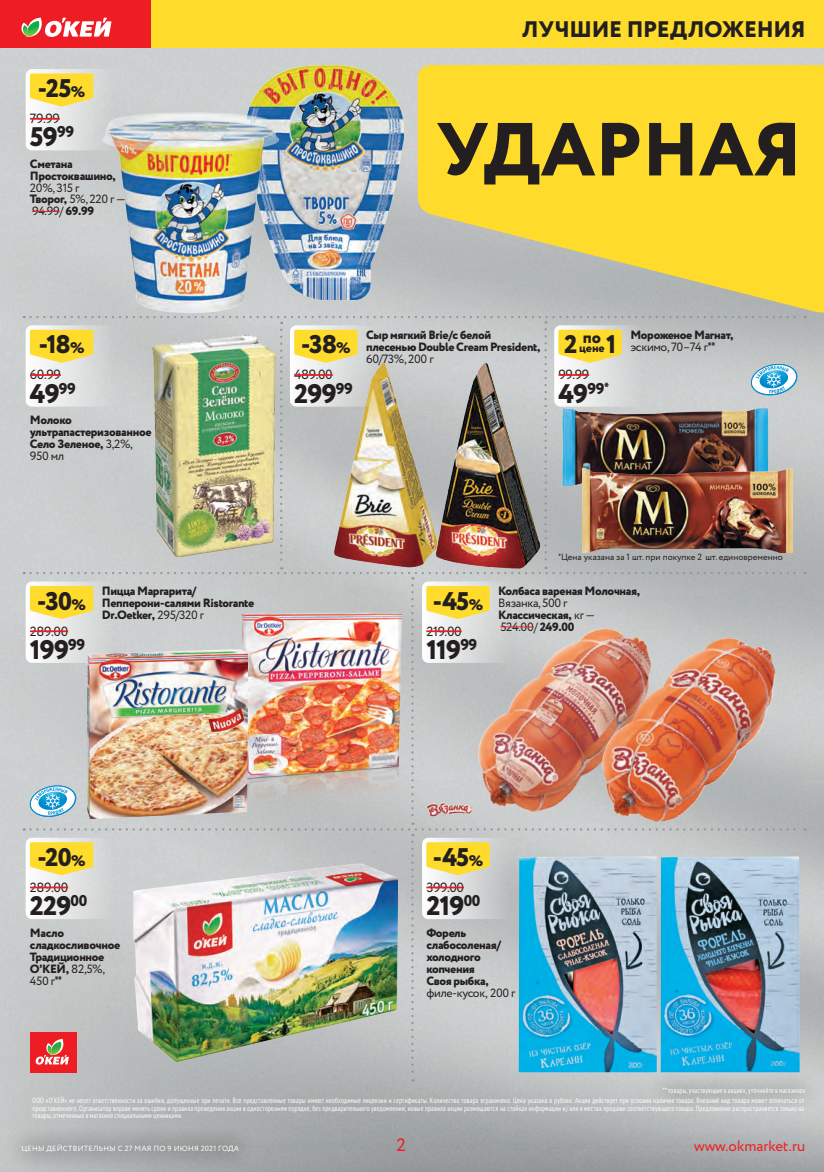
<style>
.page{position:relative;width:824px;height:1172px;background:#fff}
.page>*{position:absolute;margin:0;border:0;box-sizing:border-box;transform-origin:0 0}
.t1{font:800 75px "Circe";color:#231f20}
.t2{font:800 26.85px "Circe";letter-spacing:-.03em;color:#231f20}
.t3{font:800 25.5px "Circe";letter-spacing:-.035em;color:#231f20}
.t4{font:800 22.5px "Circe";letter-spacing:-.01em;color:#231f20}
.t5{font:18px "Circe";color:#ee1d23}
.t6{font:800 16.5px "Circe";color:#231f20}
.t7{font:15px "Circe";color:#ee1d23}
.t8{font:13.35px "Circe";letter-spacing:-.03em;color:#231f20}
.t9{font:800 12px/12px "Circe";letter-spacing:-.03em;color:#231f20}
.t10{font:12px/11.7px "Circe";letter-spacing:-.03em;color:#231f20}
.t11{font:9px "Circe";color:#231f20}
.t12{font:condensed 7.5px/9.6px "PT Sans";letter-spacing:.03em;color:#fff;text-align:right;scale:.9 1}
.t13{font:7.5px "Circe";letter-spacing:.03em;color:#fff}
.s1{font-size:15.3px}
.s2{font-weight:800}
.s3{font-size:25.5px}
.s4{font-weight:400}
.s5{font-family:"PT Sans";font-weight:700;font-stretch:condensed}
.s6{font-family:"PT Sans";font-stretch:condensed}
</style>
<div class="page">
<img style="left:0;top:48px;width:823px;height:1124px">
<svg style="left:417px;top:65px;width:406px;height:248px;background:#efd448"></svg>
<img style="left:660px;top:856px;width:139px;height:214px">
<img style="left:518px;top:856px;width:138px;height:216px">
<div style="left:422px;top:838px;width:97px;height:81px;background:linear-gradient(to right,#fefafa,#b6babb);border-radius:6px"></div>
<hr style="left:426px;top:886px;width:38px;height:2px;background:#ee1d23">
<svg style="left:426px;top:842px;width:63px;height:33px;background:#fbdd43"></svg>
<img style="left:245px;top:66px;width:158px;height:233px">
<img style="left:102px;top:113px;width:176px;height:199px">
<svg style="left:26px;top:69px;width:97px;height:81px"></svg>
<hr style="left:30px;top:118px;width:30px;height:2px;background:#ee1d23">
<svg style="left:30px;top:74px;width:63px;height:32px;background:#fcdd40"></svg>
<svg style="left:32px;top:211px;width:28px;height:1px"></svg>
<div style="left:26px;top:581px;width:97px;height:82px;background:linear-gradient(to right,#fefffe,#c8cbcb);border-radius:6px"></div>
<img style="left:133px;top:864px;width:265px;height:197px">
<div style="left:30px;top:1033px;width:46px;height:40px;background:#ee1d23"></div>
<svg style="left:35px;top:1039px;width:34px;height:25px"></svg>
<div style="left:26px;top:838px;width:97px;height:81px;background:linear-gradient(to right,#fefafa,#c8cccd);border-radius:6px"></div>
<hr style="left:30px;top:886px;width:38px;height:2px;background:#ee1d23">
<svg style="left:30px;top:842px;width:63px;height:33px;background:#fcdd43"></svg>
<div style="left:422px;top:581px;width:97px;height:82px;background:linear-gradient(to right,#fff,#c5c8c9);border-radius:6px"></div>
<img style="left:24px;top:316px;width:781px;height:263px">
<img style="left:24px;top:585px;width:781px;height:251px">
<svg style="left:411px;top:842px;width:2px;height:239px"></svg>
<div style="left:0;top:0;width:152px;height:48px;background:#ee1d23"></div>
<svg style="left:21px;top:17px;width:90px;height:20px"></svg>
<div style="left:3px;top:1125px;width:254px;height:46px;background:#231f20;opacity:.5"></div>
<div style="left:645px;top:1070px;width:178px;height:43px;background:#231f20;opacity:.5"></div>
<div style="left:152px;top:0;width:671px;height:48px;background:#ffdc2b"></div>
<h3 class="t3" style="left:38px;top:71px;width:49px">-25<span class="s1">%</span></h3>
<h3 class="t8" style="left:30px;top:110px;width:31px">79.99</h3>
<h2 class="t2" style="left:30px;top:119px;width:46px">59<sup>99</sup></h2>
<h3 class="t9" style="left:30px;top:159px;width:87px">Сметана<br>Простоквашино,</h3>
<h3 class="t10" style="left:30px;top:183px;width:97px">20%, 315 г<br><span class="s2">Творог,</span> 5%, 220 г —<br>94.99/ <span class="s2">69.99</span></h3>
<h3 class="t4" style="left:522px;top:14px;width:285px">ЛУЧШИЕ ПРЕДЛОЖЕНИЯ</h3>
<h3 class="t4" style="left:570px;top:14px;width:236px">НАЗВАНИЕ РАЗДЕЛА</h3>
<h1 class="t1" style="left:436px;top:99px;width:367px">УДАРНАЯ</h1>
<h3 class="t3" style="left:39px;top:327px;width:47px">-18<span class="s1">%</span></h3>
<h3 class="t3" style="left:301px;top:327px;width:51px">-38<span class="s1">%</span></h3>
<h3 class="t9" style="left:366px;top:330px;width:176px">Сыр мягкий Brie/c белой плесенью Double Cream President,</h3>
<h3 class="t10" style="left:366px;top:353px;width:69px">60/73%, 200 г</h3>
<h3 class="t9" style="left:579px;top:342px;width:39px">цене<span class="s3">1</span></h3>
<h3 class="t9" style="left:630px;top:330px;width:105px">Мороженое Магнат, <span class="s4">эскимо, 70–74 г</span><span class="s5">**</span></h3>
<h3 class="t6" style="left:563px;top:327px;width:38px"><span class="s3">2</span> по</h3>
<h3 class="t8" style="left:30px;top:366px;width:32px">60.99</h3>
<h3 class="t8" style="left:294px;top:366px;width:40px">489.00</h3>
<h3 class="t8" style="left:558px;top:366px;width:32px">99.99</h3>
<h2 class="t2" style="left:30px;top:375px;width:48px">49<sup>99</sup></h2>
<h2 class="t2" style="left:294px;top:375px;width:60px">299<sup>99</sup></h2>
<h2 class="t2" style="left:558px;top:375px;width:52px">49<sup>99</sup><sup>*</sup></h2>
<h3 class="t9" style="left:30px;top:415px;width:123px">Молоко ультрапастеризованное<br>Село Зеленое, <span class="s4">3,2%,<br>950 мл</span></h3>
<p class="t11" style="left:558px;top:551px;width:226px"><span class="s6">*</span>Цена указана за 1 шт. при покупке 2 шт. единовременно</p>
<h3 class="t3" style="left:37px;top:584px;width:50px">-30<span class="s1">%</span></h3>
<h3 class="t9" style="left:102px;top:586px;width:154px">Пицца Маргарита/<br>Пепперони-салями Ristorante<br>Dr.Oetker, <span class="s4">295/320 г</span></h3>
<h3 class="t8" style="left:30px;top:622px;width:40px">289.00</h3>
<h3 class="t3" style="left:432px;top:584px;width:52px">-45<span class="s1">%</span></h3>
<h3 class="t9" style="left:498px;top:586px;width:143px">Колбаса вареная Молочная,</h3>
<h3 class="t10" style="left:498px;top:598px;width:98px">Вязанка, 500 г<br><span class="s2">Классическая,</span> кг —<br>524.00/ <span class="s2">249.00</span></h3>
<h3 class="t8" style="left:426px;top:622px;width:37px">219.00</h3>
<h2 class="t2" style="left:30px;top:631px;width:57px">199<sup>99</sup></h2>
<h2 class="t2" style="left:426px;top:631px;width:52px">119<sup>99</sup></h2>
<h3 class="t3" style="left:37px;top:840px;width:50px">-20<span class="s1">%</span></h3>
<h3 class="t3" style="left:432px;top:840px;width:52px">-45<span class="s1">%</span></h3>
<h3 class="t8" style="left:30px;top:878px;width:40px">289.00</h3>
<h3 class="t8" style="left:426px;top:878px;width:39px">399.00</h3>
<h2 class="t2" style="left:30px;top:888px;width:59px">229<sup>00</sup></h2>
<h2 class="t2" style="left:426px;top:888px;width:55px">219<sup>00</sup></h2>
<h3 class="t9" style="left:30px;top:927px;width:92px">Масло сладкосливочное<br>Традиционное<br>О'КЕЙ, <span class="s4">82,5%,<br>450 г</span><span class="s5">**</span></h3>
<h3 class="t9" style="left:426px;top:927px;width:76px">Форель слабосоленая/ холодного копчения<br>Своя рыбка,</h3>
<h3 class="t10" style="left:426px;top:987px;width:91px">филе-кусок, 200 г</h3>
<p class="t12" style="left:32px;top:1086px;width:859px">** товары, участвующие в акциях, уточняйте в магазинах<br>ООО «О´КЕЙ» не несет ответственности за ошибки, допущенные при печати. Все представленные товары имеют необходимые лицензии и сертификаты. Количество товара ограничено. Цена указана в рублях. Акция действует при условии наличия товара. Внешний вид товара может отличаться от</p>
<p class="t12" style="left:32px;top:1104px;width:858px;line-height:7.5px;text-align:left">представленного. Организатор вправе менять сроки и правила проведения акции в одностороннем порядке, без предварительного уведомления; новые правила акции размещаются на стойках информации и/или в местах продажи соответствующего товара. Предложение распространяется только на товары, отмеченные в магазине специальными ценниками.</p>
<p class="t13" style="left:21px;top:1143px;width:219px">ЦЕНЫ ДЕЙСТВИТЕЛЬНЫ с 27 мая по 9 и юня 2021 года</p>
<h3 class="t5" style="left:396px;top:1132px;width:11px">2</h3>
<h3 class="t7" style="left:693px;top:1136px;width:113px">www.okmarket.ru</h3>
</div>
